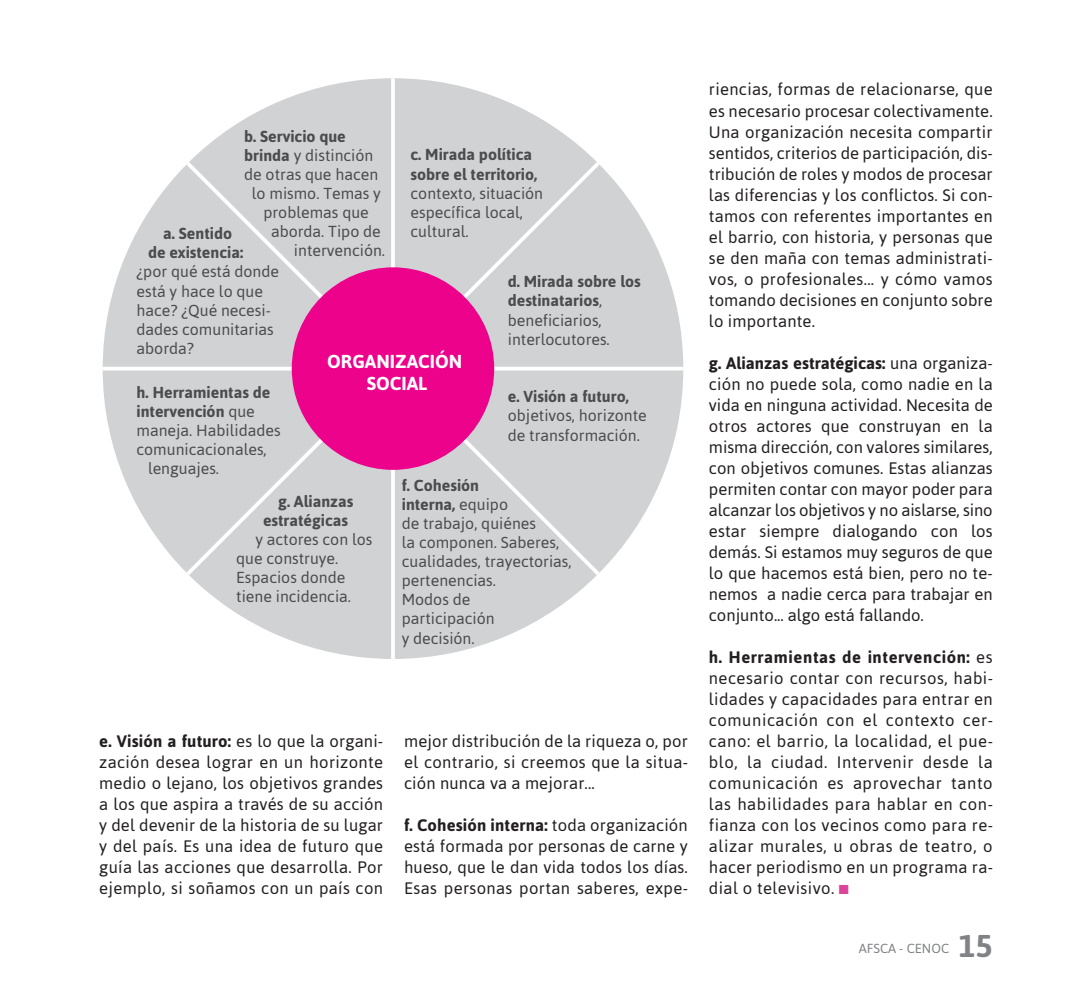
<style>
.page{position:relative;width:1092px;height:993px;background:#fff}
.page>*{position:absolute;margin:0;border:0;box-sizing:border-box;transform-origin:0 0}
.t1{font:700 31.5px "Asap";color:#808285}
.t2{font:700 18.72px/22.4px "Asap";color:#fff;text-align:center}
.t3{font:16.62px/21px "Asap";letter-spacing:.02em;color:#231f20;text-align:justify}
.t4{font:15.92px/19.1px "Asap";color:#4b4c4d}
.t5{font:700 15.92px/19.1px "Asap";color:#4b4c4d}
.t6{font:13.12px "Asap";color:#808285}
.s1{font-weight:700}
.s2{font-weight:400}
.s3{color:#da4599}
</style>
<div class="page">
<div style="left:103px;top:78px;width:580px;height:580px;background:#d1d2d4;border-radius:50%"></div>
<hr style="left:391px;top:78px;width:4px;height:580px;background:#fff">
<svg style="left:103px;top:366px;width:580px;height:4px"></svg>
<svg style="left:182px;top:158px;width:421px;height:421px"></svg>
<div style="left:292px;top:267px;width:202px;height:202px;background:#ed028c;border-radius:50%"></div>
<p class="t5" style="left:244px;top:126px;width:103px">b. Servicio que</p>
<p class="t4" style="left:244px;top:145px;width:131px"><span class="s1">brinda</span> y distinción</p>
<p class="t4" style="left:244px;top:164px;width:135px">de otras que hacen</p>
<p class="t4" style="left:252px;top:184px;width:130px">lo mismo. Temas y</p>
<p class="t4" style="left:263px;top:203px;width:107px">problemas que</p>
<p class="t4" style="left:271px;top:222px;width:111px">aborda. Tipo de</p>
<p class="t4" style="left:294px;top:241px;width:93px">intervención.</p>
<p class="t5" style="left:410px;top:145px;width:128px">c. Mirada política sobre el territorio,</p>
<p class="t4" style="left:410px;top:183px;width:134px">contexto, situación específica local, cultural.</p>
<p class="t4" style="left:508px;top:272px;width:134px"><span class="s1">d. Mirada sobre los destinatarios</span>, beneficiarios, interlocutores.</p>
<p class="t5" style="left:148px;top:224px;width:97px;text-align:center">a. Sentido<br>de existencia:</p>
<p class="t4" style="left:136px;top:262px;width:144px">¿por qué está donde está y hace lo que hace? ¿Qué necesi&shy;dades comunitarias aborda?</p>
<p class="t2" style="left:327px;top:349px;width:136px">ORGANIZACIÓN<br>SOCIAL</p>
<p class="t5" style="left:136px;top:382px;width:135px">h. Herramientas de</p>
<p class="t5" style="left:136px;top:401px;width:120px">intervención <span class="s2">que</span></p>
<p class="t4" style="left:136px;top:420px;width:146px">maneja. Habilidades</p>
<p class="t4" style="left:136px;top:439px;width:132px">comunicacionales,</p>
<p class="t4" style="left:148px;top:459px;width:73px">lenguajes.</p>
<p class="t5" style="left:508px;top:387px;width:122px">e. Visión a futuro,</p>
<p class="t4" style="left:508px;top:406px;width:140px">objetivos, horizonte de transformación.</p>
<p class="t4" style="left:402px;top:475px;width:171px"><span class="s1">f. Cohesión<br>interna,</span> equipo<br>de trabajo, quiénes<br>la componen. Saberes, cualidades, trayectorias, pertenencias.<br>Modos de<br>participación<br>y decisión.</p>
<p class="t5" style="left:263px;top:491px;width:92px;text-indent:15px">g. Alianzas estratégicas</p>
<p class="t4" style="left:236px;top:529px;width:138px;text-indent:19px">y actores con los que construye.<br>Espacios donde tiene incidencia.</p>
<p class="t3" style="left:99px;top:730px;width:285px"><span class="s1">e. visión a futuro:</span> es lo que la organi&shy;zación desea lograr en un horizonte medio o lejano, los objetivos grandes a los que aspira a través de su acción y del devenir de la historia de su lugar y del país. Es una idea de futuro que guía las acciones que desarrolla. Por ejemplo, si soñamos con un país con</p>
<p class="t3" style="left:404px;top:730px;width:285px">mejor distribución de la riqueza o, por el contrario, si creemos que la situa&shy;ción nunca va a mejorar...</p>
<p class="t3" style="left:404px;top:814px;width:285px"><span class="s1">f. Cohesión interna:</span> toda organización está formada por personas de carne y hueso, que le dan vida todos los días.<br>Esas personas portan saberes, expe-</p>
<p class="t3" style="left:708px;top:79px;width:285px">riencias, formas de relacionarse, que es necesario procesar colectivamente.<br>Una organización necesita compartir sentidos, criterios de participación, dis&shy;tribución de roles y modos de procesar las diferencias y los conflictos. Si con&shy;tamos con referentes importantes en el barrio, con historia, y personas que se den maña con temas administrati&shy;vos, o profesionales... y cómo vamos tomando decisiones en conjunto sobre lo importante.</p>
<p class="t3" style="left:708px;top:352px;width:285px"><span class="s1">g. Alianzas estratégicas:</span> una organiza&shy;ción no puede sola, como nadie en la vida en ninguna actividad. Necesita de otros actores que construyan en la misma dirección, con valores similares, con objetivos comunes. Estas alianzas permiten contar con mayor poder para alcanzar los objetivos y no aislarse, sino estar siempre dialogando con los demás. Si estamos muy seguros de que lo que hacemos está bien, pero no te&shy;nemos a nadie cerca para trabajar en conjunto... algo está fallando.</p>
<p class="t3" style="left:708px;top:646px;width:286px"><span class="s1">h. Herramientas de intervención:</span> es necesario contar con recursos, habi&shy;lidades y capacidades para entrar en comunicación con el contexto cer&shy;cano: el barrio, la localidad, el pue&shy;blo, la ciudad. Intervenir desde la comunicación es aprovechar tanto las habilidades para hablar en con&shy;fianza con los vecinos como para re&shy;alizar murales, u obras de teatro, o hacer periodismo en un programa ra&shy;dial o televisivo. <span class="s3">■</span></p>
<p class="t6" style="left:858px;top:940px;width:92px">AFSCA - CENOC</p>
<h1 class="t1" style="left:958px;top:927px;width:35px">15</h1>
</div>
